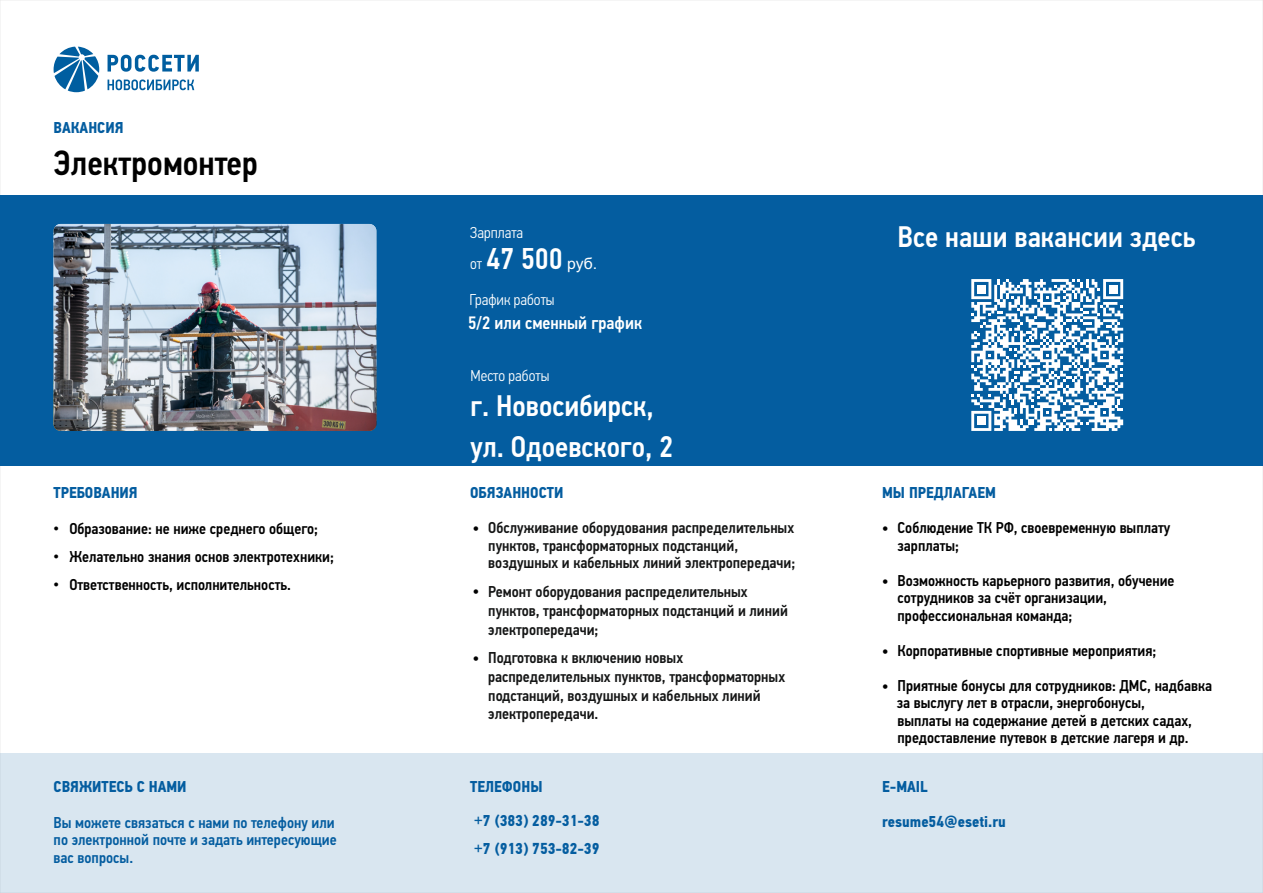
<style>
.page{position:relative;width:1263px;height:893px;background:#fff}
.page>*{position:absolute;margin:0;border:0;box-sizing:border-box;transform-origin:0 0}
.t1{font:500 35.1px "PF Din Text Cond Pro";color:#000}
.t2{font:500 29.85px/40.3px "PF Din Text Cond Pro";color:#fff}
.t3{font:500 18px "PF Din Text Cond Pro";color:#fff}
.t4{font:500 15.75px/17.5px "PF Din Text Cond Pro";color:#000}
.t5{font:500 15.75px/18.8px "PF Din Text Cond Pro";color:#151616}
.t6{font:700 15.75px/28px "PF Din Text Cond Pro";color:#045da0}
.t7{font:500 15.75px/17.5px "PF Din Text Cond Pro";color:#045da0}
.t8{font:300 15.75px "PF Din Text Cond Pro";color:#fff}
.s1{font-family:"Arial";font-weight:400}
.s2{font-weight:300;font-size:15.75px}
.s3{font-family:"Arial";font-weight:400;font-size:15.75px}
.s4{color:#000}
</style>
<div class="page">
<div style="left:0;top:196px;width:1263px;height:270px;background:#045da0"></div>
<div style="left:0;top:754px;width:1263px;height:139px;background:#d9e6f0"></div>
<img style="left:54px;top:224px;width:322px;height:207px;border-radius:7px">
<svg style="left:54px;top:47px;width:145px;height:45px"></svg>
<svg style="left:971px;top:279px;width:152px;height:152px"></svg>
<p class="t6" style="left:54px;top:115px;width:71px">ВАКАНСИЯ</p>
<h1 class="t1" style="left:54px;top:149px;width:206px">Электромонтер</h1>
<p class="t6" style="left:54px;top:480px;width:86px">ТРЕБОВАНИЯ</p>
<p class="t4" style="left:54px;top:521px;width:266px"><span class="s1">•</span> Образование: не ниже среднего общего;</p>
<p class="t4" style="left:54px;top:549px;width:282px"><span class="s1">•</span> Желательно знания основ электротехники;</p>
<p class="t4" style="left:54px;top:577px;width:239px"><span class="s1">•</span> Ответственность, исполнительность.</p>
<p class="t6" style="left:54px;top:774px;width:135px">СВЯЖИТЕСЬ С НАМИ</p>
<p class="t8" style="left:470px;top:226px;width:54px">Зарплата</p>
<h2 class="t2" style="left:897px;top:220px;width:300px">Все наши вакансии здесь</h2>
<h2 class="t2" style="left:470px;top:239px;width:129px"><span class="s2">от</span> 47 500 <span class="s3">руб.</span></h2>
<p class="t8" style="left:469px;top:293px;width:87px">График работы</p>
<p class="t3" style="left:468px;top:315px;width:175px">5/2 или сменный график</p>
<p class="t8" style="left:471px;top:369px;width:80px">Место работы</p>
<h2 class="t2" style="left:471px;top:389px;width:204px">г. Новосибирск, ул. Одоевского, 2</h2>
<p class="t6" style="left:470px;top:480px;width:95px">ОБЯЗАННОСТИ</p>
<p class="t5" style="left:488px;top:521px;width:308px;line-height:17.4px;text-indent:-16px"><span class="s4">•</span> Обслуживание оборудования распределительных пунктов, трансформаторных подстанций, воздушных и кабельных линий электропередачи;</p>
<p class="t5" style="left:488px;top:584px;width:301px;text-indent:-16px"><span class="s4">•</span> Ремонт оборудования распределительных пунктов, трансформаторных подстанций и линий электропередачи;</p>
<p class="t5" style="left:488px;top:650px;width:298px;text-indent:-16px"><span class="s4">•</span> Подготовка к включению новых распределительных пунктов, трансформаторных подстанций, воздушных и кабельных линий электропередачи.</p>
<p class="t6" style="left:882px;top:480px;width:115px">МЫ ПРЕДЛАГАЕМ</p>
<p class="t4" style="left:897px;top:521px;width:274px;text-indent:-16px">• Соблюдение ТК РФ, своевременную выплату зарплаты;</p>
<p class="t4" style="left:897px;top:573px;width:279px;text-indent:-16px">• Возможность карьерного развития, обучение сотрудников за счёт организации, профессиональная команда;</p>
<p class="t4" style="left:882px;top:643px;width:276px">• Корпоративные спортивные мероприятия;</p>
<p class="t4" style="left:897px;top:678px;width:317px;text-indent:-15px">• Приятные бонусы для сотрудников: ДМС, надбавка за выслугу лет в отрасли, энергобонусы,<br>выплаты на содержание детей в детских садах, предоставление путевок в детские лагеря и др.</p>
<p class="t6" style="left:470px;top:774px;width:74px">ТЕЛЕФОНЫ</p>
<p class="t6" style="left:882px;top:774px;width:47px">E-MAIL</p>
<p class="t6" style="left:474px;top:808px;width:127px"><span class="s1">+</span>7 (383) 289-31-38 <span class="s1">+</span>7 (913) 753-82-39</p>
<p class="t7" style="left:54px;top:815px;width:283px">Вы можете связаться с нами по телефону или</p>
<p class="t6" style="left:882px;top:809px;width:125px">resume54@eseti.ru</p>
<p class="t7" style="left:54px;top:832px;width:285px">по электронной почте и задать интересующие вас вопросы.</p>
</div>
